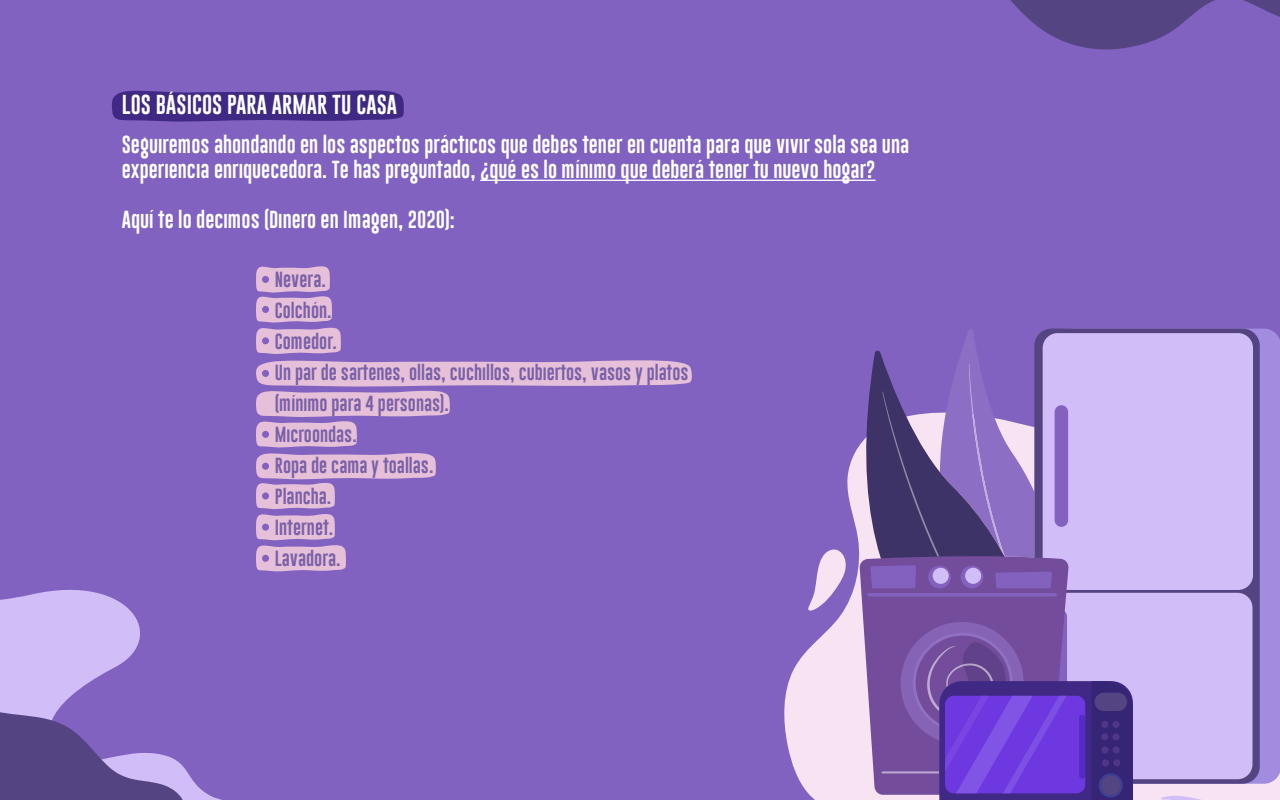
<style>
.page{position:relative;width:1280px;height:800px;background:#8162c0}
.page>*{position:absolute;margin:0;border:0;box-sizing:border-box;transform-origin:0 0}
.t1{font:20px "Gobold Lowplus";color:#fff}
.t2{font:18px/25px "Gobold Lowplus";color:#fff}
.t3{font:16px/31px "Gobold Lowplus";color:#7a61a7}
</style>
<div class="page">
<svg style="left:256px;top:266px;width:85px;height:88px"></svg>
<svg style="left:256px;top:360px;width:436px;height:212px"></svg>
<div style="left:262px;top:276px;width:7px;height:7px;background:#8162c0;border-radius:50%"></div>
<div style="left:262px;top:306px;width:7px;height:7px;background:#8162c0;border-radius:50%"></div>
<div style="left:262px;top:337px;width:7px;height:7px;background:#8162c0;border-radius:50%"></div>
<div style="left:262px;top:370px;width:7px;height:7px;background:#8162c0;border-radius:50%"></div>
<div style="left:262px;top:431px;width:7px;height:7px;background:#8162c0;border-radius:50%"></div>
<div style="left:262px;top:463px;width:7px;height:7px;background:#8162c0;border-radius:50%"></div>
<div style="left:262px;top:492px;width:7px;height:7px;background:#8162c0;border-radius:50%"></div>
<div style="left:262px;top:524px;width:7px;height:7px;background:#8162c0;border-radius:50%"></div>
<div style="left:262px;top:555px;width:7px;height:7px;background:#8162c0;border-radius:50%"></div>
<hr style="left:480px;top:180px;width:396px;height:1px;background:#fff">
<svg style="left:112px;top:90px;width:292px;height:32px"></svg>
<svg style="left:188px;top:773px;width:34px;height:27px"></svg>
<svg style="left:0;top:589px;width:188px;height:211px"></svg>
<svg style="left:1010px;top:0;width:270px;height:50px"></svg>
<svg style="left:784px;top:635px;width:496px;height:165px;fill:#f7e3f2"></svg>
<svg style="left:808px;top:556px;width:15px;height:55px"></svg>
<svg style="left:1160px;top:796px;width:82px;height:4px"></svg>
<svg style="left:823px;top:350px;width:59px;height:346px"></svg>
<svg style="left:882px;top:329px;width:152px;height:226px"></svg>
<div style="left:1247px;top:329px;width:33px;height:455px;background:#a18ce0"></div>
<div style="left:1034px;top:329px;width:226px;height:455px;background:#544582;border-radius:17px"></div>
<div style="left:1043px;top:333px;width:210px;height:257px;background:#d1bdf7;border-radius:15px"></div>
<div style="left:1042px;top:593px;width:211px;height:186px;background:#d1bdf7;border-radius:15px"></div>
<div style="left:1055px;top:405px;width:13px;height:122px;background:#8261bf;border-radius:7px"></div>
<svg style="left:859px;top:555px;width:210px;height:240px;fill:#734d9c"></svg>
<svg style="left:867px;top:565px;width:190px;height:32px"></svg>
<div style="left:928px;top:566px;width:23px;height:22px;background:#8261bf;border-radius:50%"></div>
<div style="left:933px;top:568px;width:16px;height:16px;background:#d1bdf7;border-radius:50%"></div>
<div style="left:961px;top:566px;width:22px;height:22px;background:#8261bf;border-radius:50%"></div>
<div style="left:965px;top:568px;width:16px;height:16px;background:#d1bdf7;border-radius:50%"></div>
<div style="left:995px;top:564px;width:12px;height:6px;background:#734d9c;border-radius:3px"></div>
<div style="left:1010px;top:564px;width:12px;height:6px;background:#734d9c;border-radius:3px"></div>
<div style="left:1025px;top:564px;width:12px;height:6px;background:#734d9c;border-radius:3px"></div>
<div style="left:1040px;top:564px;width:12px;height:6px;background:#734d9c;border-radius:3px"></div>
<svg style="left:873px;top:604px;width:260px;height:196px"></svg>
<p class="t1" style="left:122px;top:92px;width:277px">LOS BÁSICOS PARA ARMAR TU CASA</p>
<p class="t2" style="left:122px;top:134px;width:789px">Seguiremos ahondando en los aspectos prácticos que debes tener en cuenta para que vivir sola sea una experiencia enriquecedora. Te has preguntado, ¿qué es lo mínimo que deberá tener tu nuevo hogar?</p>
<p class="t2" style="left:122px;top:209px;width:335px">Aquí te lo decimos (Dinero en Imagen, 2020):</p>
<p class="t3" style="left:275px;top:265px;width:415px">Nevera.<br>Colchón.<br>Comedor.<br>Un par de sartenes, ollas, cuchillos, cubiertos, vasos y platos (mínimo para 4 personas).<br>Microondas.<br>Ropa de cama y toallas.<br>Plancha.<br>Internet.<br>Lavadora.</p>
</div>
